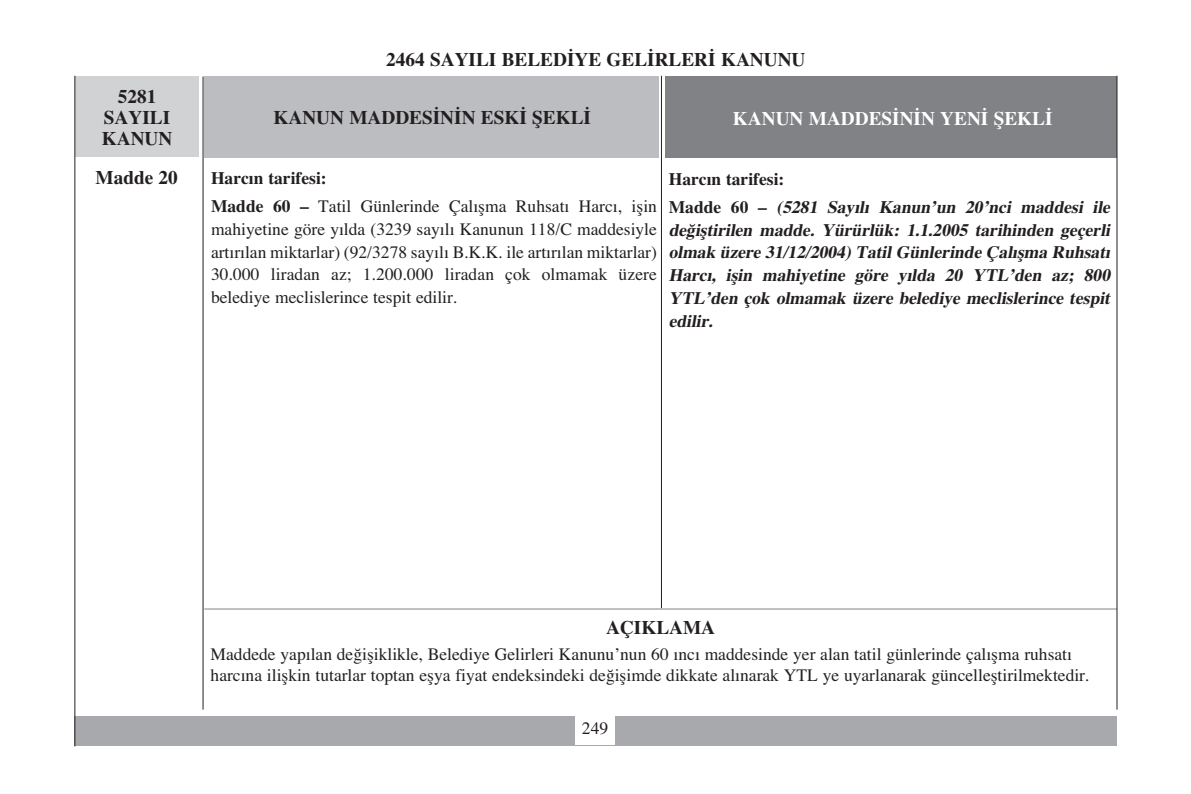
<style>
.page{position:relative;width:1191px;height:794px;background:#fff}
.page>*{position:absolute;margin:0;border:0;box-sizing:border-box;transform-origin:0 0}
.t1{font:700 19.25px/21px "Times Kill";color:#231f20;text-align:center}
.t2{font:700 19.25px "Times Kill";color:#fff}
.t3{font:17.5px/22.8px "Times Kill";color:#231f20}
.t4{font:italic 700 17.5px/22.8px "Times Kill";color:#231f20}
.s1{font-style:normal}
.s2{font-weight:700}
</style>
<div class="page">
<div style="left:666px;top:76px;width:451px;height:82px;background:#808285"></div>
<div style="left:204px;top:76px;width:455px;height:81px;background:#bcbdc0"></div>
<div style="left:75px;top:76px;width:123px;height:81px;background:#d1d2d4"></div>
<hr style="left:661px;top:76px;width:1px;height:532px;background:#231f20">
<div style="left:75px;top:716px;width:1042px;height:30px;background:#a8a9ad"></div>
<div style="left:575px;top:710px;width:40px;height:34px;background:#fff"></div>
<hr style="left:204px;top:608px;width:913px;height:1px;background:#808285">
<hr style="left:74px;top:76px;width:1px;height:670px;background:#231f20">
<hr style="left:1116px;top:76px;width:1px;height:633px;background:#231f20">
<hr style="left:203px;top:76px;width:1px;height:633px;background:#231f20">
<p class="t1" style="left:102px;top:86px;width:72px">5281<br>SAYILI<br>KANUN</p>
<p class="t1" style="left:386px;top:48px;width:421px">2464 SAYILI BELED‹YE GEL‹RLER‹ KANUNU</p>
<p class="t1" style="left:273px;top:107px;width:319px">KANUN MADDES‹N‹N ESK‹ fiEKL‹</p>
<p class="t2" style="left:733px;top:107px;width:321px">KANUN MADDES‹N‹N YEN‹ fiEKL‹</p>
<p class="t1" style="left:96px;top:167px;width:84px">Madde 20</p>
<p class="t4" style="left:668px;top:165px;width:443px;line-height:27.7px"><span class="s1">Harc›n tarifesi:<br>Madde 60 –</span> (5281 Say›l› Kanun’un 20’nci maddesi ile</p>
<p class="t4" style="left:668px;top:218px;width:443px;text-align:justify">de¤ifltirilen madde. Yürürlük: 1.1.2005 tarihinden geçerli olmak üzere 31/12/2004) Tatil Günlerinde Çal›flma Ruhsat› Harc›, iflin mahiyetine göre y›lda 20 YTL’den az; 800<br>YTL’den çok olmamak üzere belediye meclislerince tespit edilir.</p>
<p class="t3" style="left:211px;top:164px;width:447px;line-height:27.7px"><span class="s2">Harc›n tarifesi:<br>Madde 60 –</span> Tatil Günlerinde Çal›flma Ruhsat› Harc›, iflin</p>
<p class="t3" style="left:211px;top:217px;width:447px;text-align:justify">mahiyetine göre y›lda (3239 say›l› Kanunun 118/C maddesiyle art›r›lan miktarlar) (92/3278 say›l› B.K.K. ile art›r›lan miktarlar)<br>30.000 liradan az; 1.200.000 liradan çok olmamak üzere belediye meclislerince tespit edilir.</p>
<p class="t1" style="left:606px;top:617px;width:111px">AÇIKLAMA</p>
<p class="t3" style="left:211px;top:643px;width:880px;line-height:21px">Maddede yap›lan de¤ifliklikle, Belediye Gelirleri Kanunu’nun 60 ›nc› maddesinde yer alan tatil günlerinde çal›flma ruhsat› harc›na iliflkin tutarlar toptan eflya fiyat endeksindeki de¤iflimde dikkate al›narak YTL ye uyarlanarak güncellefltirilmektedir.</p>
<p class="t3" style="left:582px;top:716px;width:28px">249</p>
</div>
